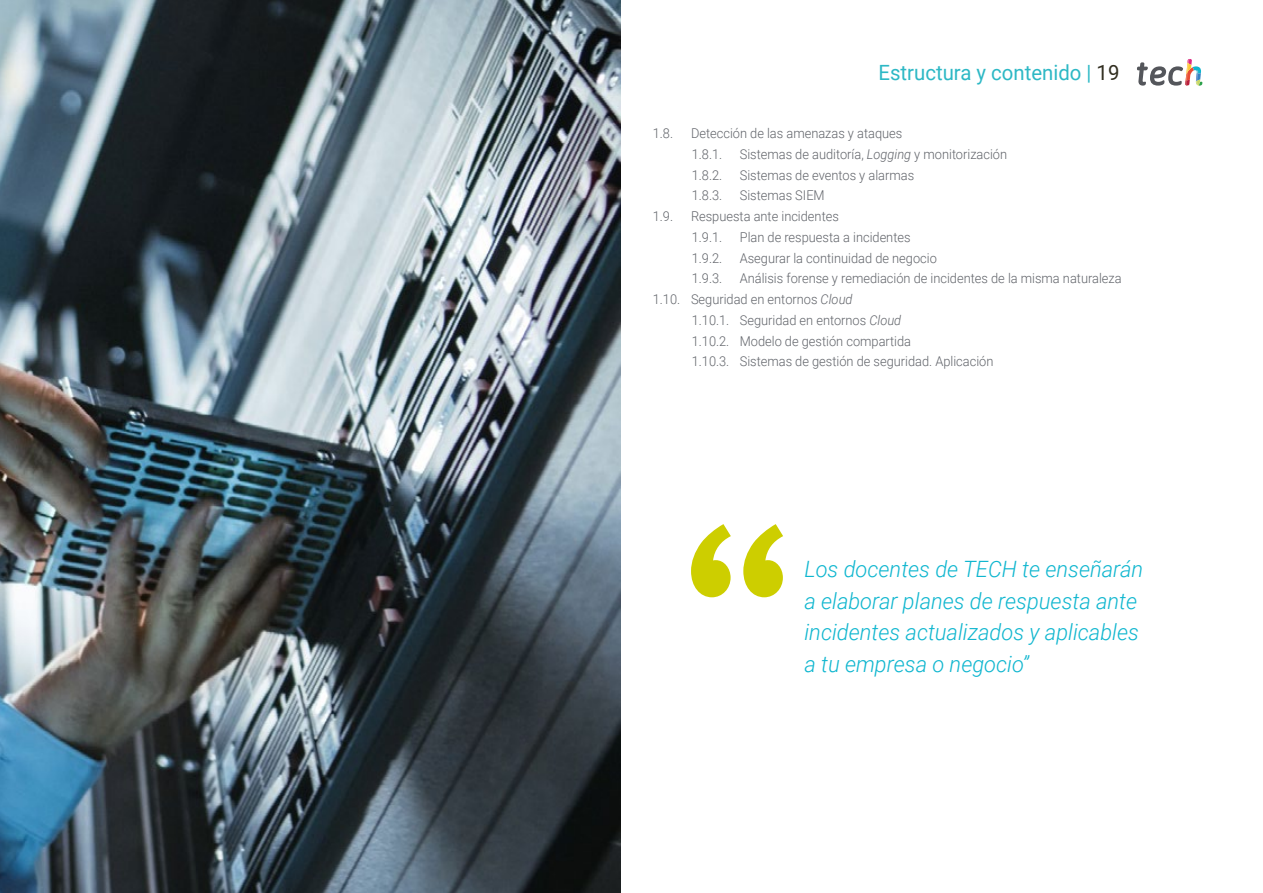
<style>
.page{position:relative;width:1263px;height:893px;background:#fff}
.page>*{position:absolute;margin:0;border:0;box-sizing:border-box;transform-origin:0 0}
.t1{font:italic 300 22.5px/31.5px "Roboto";color:#0fb6cf}
.t2{font:21px "Roboto";color:#2db8c5}
.t3{font:300 13.5px/20.7px "Roboto";color:#61646a;scale:.95 1}
.s1{color:#312e20}
.s2{font-style:italic}
</style>
<div class="page">
<img style="left:0;top:0;width:621px;height:893px">
<svg style="left:1137px;top:59px;width:65px;height:27px"></svg>
<svg style="left:691px;top:524px;width:92px;height:73px"></svg>
<h2 class="t2" style="left:878px;top:57px;width:242px">Estructura y contenido | <span class="s1">19</span></h2>
<p class="t3" style="left:653px;top:122px;width:23px">1.8.</p>
<p class="t3" style="left:691px;top:122px;width:224px">Detección de las amenazas y ataques<br>1.8.1.</p>
<p class="t3" style="left:740px;top:143px;width:283px">Sistemas de auditoría, <span class="s2">Logging</span> y monitorización</p>
<p class="t3" style="left:692px;top:164px;width:34px">1.8.2.</p>
<p class="t3" style="left:740px;top:164px;width:185px">Sistemas de eventos y alarmas</p>
<p class="t3" style="left:692px;top:185px;width:34px">1.8.3.</p>
<p class="t3" style="left:740px;top:185px;width:91px">Sistemas SIEM</p>
<p class="t3" style="left:653px;top:205px;width:23px">1.9.</p>
<p class="t3" style="left:691px;top:205px;width:157px">Respuesta ante incidentes<br>1.9.1.</p>
<p class="t3" style="left:740px;top:226px;width:181px">Plan de respuesta a incidentes</p>
<p class="t3" style="left:692px;top:247px;width:34px">1.9.2.</p>
<p class="t3" style="left:740px;top:247px;width:209px">Asegurar la continuidad de negocio</p>
<p class="t3" style="left:692px;top:268px;width:34px">1.9.3.</p>
<p class="t3" style="left:740px;top:268px;width:403px">Análisis forense y remediación de incidentes de la misma naturaleza</p>
<p class="t3" style="left:653px;top:288px;width:212px">1.10. Seguridad en entornos <span class="s2">Cloud</span></p>
<p class="t3" style="left:692px;top:309px;width:222px">1.10.1. Seguridad en entornos <span class="s2">Cloud</span></p>
<p class="t3" style="left:692px;top:330px;width:232px">1.10.2. Modelo de gestión compartida</p>
<p class="t3" style="left:692px;top:351px;width:319px">1.10.3. Sistemas de gestión de seguridad. Aplicación</p>
<h1 class="t1" style="left:804px;top:552px;width:340px">Los docentes de TECH te enseñarán a elaborar planes de respuesta ante incidentes actualizados y aplicables a tu empresa o negocio”</h1>
</div>
